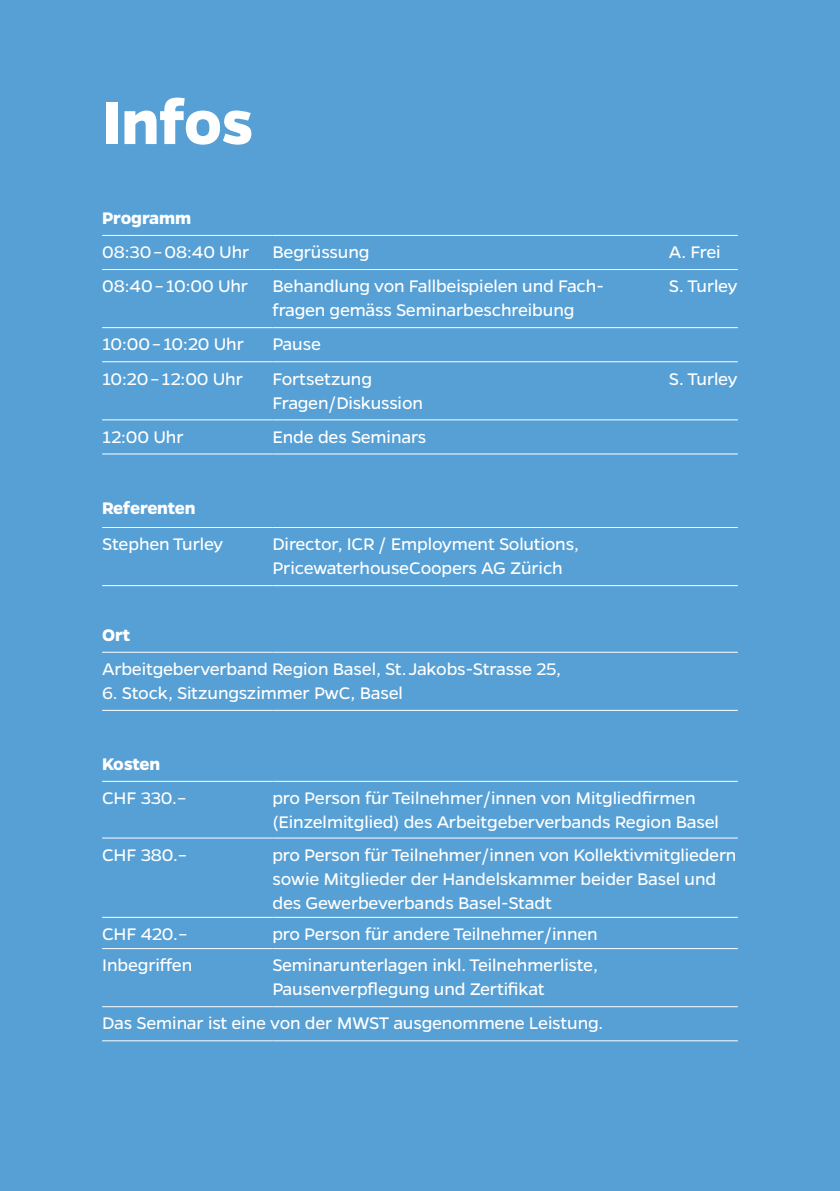
<style>
.page{position:relative;width:840px;height:1191px;background:#fff}
.page>*{position:absolute;margin:0;border:0;box-sizing:border-box;transform-origin:0 0}
.t1{font:700 68px "Gentona";letter-spacing:-.01em;color:#fff}
.t2{font:19px/24px "Gentona";letter-spacing:-.01em;color:#fff}
.t3{font:700 19px "Gentona";letter-spacing:-.01em;color:#fff}
</style>
<div class="page">
<div style="left:0;top:0;width:839px;height:1191px;background:#56a0d5"></div>
<hr style="left:102px;top:361px;width:170px;height:1px;background:#fff">
<hr style="left:272px;top:361px;width:465px;height:1px;background:#fff">
<hr style="left:102px;top:327px;width:170px;height:1px;background:#fff">
<hr style="left:272px;top:327px;width:465px;height:1px;background:#fff">
<hr style="left:102px;top:235px;width:170px;height:1px;background:#fff">
<hr style="left:272px;top:235px;width:465px;height:1px;background:#fff">
<hr style="left:102px;top:269px;width:170px;height:1px;background:#fff">
<hr style="left:272px;top:269px;width:465px;height:1px;background:#fff">
<hr style="left:102px;top:1006px;width:170px;height:1px;background:#fff">
<hr style="left:272px;top:1006px;width:465px;height:1px;background:#fff">
<hr style="left:102px;top:1040px;width:170px;height:1px;background:#fff">
<hr style="left:272px;top:1040px;width:465px;height:1px;background:#fff">
<hr style="left:102px;top:948px;width:170px;height:1px;background:#fff">
<hr style="left:272px;top:948px;width:465px;height:1px;background:#fff">
<hr style="left:102px;top:916px;width:170px;height:1px;background:#fff">
<hr style="left:272px;top:916px;width:465px;height:1px;background:#fff">
<hr style="left:102px;top:781px;width:170px;height:1px;background:#fff">
<hr style="left:272px;top:781px;width:465px;height:1px;background:#fff">
<hr style="left:102px;top:837px;width:170px;height:1px;background:#fff">
<hr style="left:272px;top:837px;width:465px;height:1px;background:#fff">
<hr style="left:102px;top:527px;width:170px;height:1px;background:#fff">
<hr style="left:272px;top:527px;width:465px;height:1px;background:#fff">
<hr style="left:102px;top:585px;width:170px;height:1px;background:#fff">
<hr style="left:272px;top:585px;width:465px;height:1px;background:#fff">
<hr style="left:102px;top:419px;width:170px;height:1px;background:#fff">
<hr style="left:272px;top:419px;width:465px;height:1px;background:#fff">
<hr style="left:102px;top:453px;width:170px;height:1px;background:#fff">
<hr style="left:272px;top:453px;width:465px;height:1px;background:#fff">
<hr style="left:102px;top:652px;width:170px;height:1px;background:#fff">
<hr style="left:272px;top:652px;width:465px;height:1px;background:#fff">
<hr style="left:102px;top:710px;width:170px;height:1px;background:#fff">
<hr style="left:272px;top:710px;width:465px;height:1px;background:#fff">
<h1 class="t1" style="left:102px;top:83px;width:153px">Infos</h1>
<p class="t3" style="left:102px;top:207px;width:90px">Programm</p>
<p class="t2" style="left:102px;top:240px;width:268px">08:30 – 08:40 Uhr Begrüssung</p>
<p class="t2" style="left:668px;top:240px;width:53px">A. Frei</p>
<p class="t2" style="left:102px;top:274px;width:147px">08:40 – 10:00 Uhr</p>
<p class="t2" style="left:272px;top:274px;width:333px">Behandlung von Fallbeispielen und Fach-</p>
<p class="t2" style="left:668px;top:274px;width:70px">S. Turley</p>
<p class="t2" style="left:272px;top:298px;width:303px">fragen gemäss Seminarbeschreibung</p>
<p class="t2" style="left:102px;top:332px;width:143px">10:00 – 10:20 Uhr</p>
<p class="t2" style="left:272px;top:332px;width:50px">Pause</p>
<p class="t2" style="left:102px;top:366px;width:142px">10:20 – 12:00 Uhr</p>
<p class="t2" style="left:272px;top:366px;width:101px">Fortsetzung</p>
<p class="t2" style="left:668px;top:366px;width:70px">S. Turley</p>
<p class="t2" style="left:272px;top:390px;width:152px">Fragen/Diskussion</p>
<p class="t2" style="left:102px;top:424px;width:83px">12:00 Uhr</p>
<p class="t2" style="left:272px;top:424px;width:155px">Ende des Seminars</p>
<p class="t3" style="left:102px;top:496px;width:95px">Referenten</p>
<p class="t2" style="left:102px;top:532px;width:123px">Stephen Turley</p>
<p class="t2" style="left:272px;top:532px;width:308px">Director, ICR / Employment Solutions,<br>PricewaterhouseCoopers AG Zürich</p>
<p class="t3" style="left:102px;top:624px;width:30px">Ort</p>
<p class="t2" style="left:102px;top:657px;width:460px">Arbeitgeberverband Region Basel, St. Jakobs-Strasse 25,</p>
<p class="t2" style="left:102px;top:681px;width:302px">6. Stock, Sitzungszimmer PwC, Basel</p>
<p class="t3" style="left:102px;top:753px;width:59px">Kosten</p>
<p class="t2" style="left:102px;top:786px;width:86px">CHF 330.–</p>
<p class="t2" style="left:272px;top:786px;width:448px">pro Person für Teilnehmer/innen von Mitgliedfirmen (Einzelmitglied) des Arbeitgeberverbands Region Basel</p>
<p class="t2" style="left:102px;top:842px;width:87px">CHF 380.–</p>
<p class="t2" style="left:272px;top:842px;width:465px">pro Person für Teilnehmer/innen von Kollektivmitgliedern sowie Mitglieder der Handelskammer beider Basel und des Gewerbeverbands Basel-Stadt</p>
<p class="t2" style="left:102px;top:922px;width:87px">CHF 420.–</p>
<p class="t2" style="left:272px;top:922px;width:327px">pro Person für andere Teilnehmer/innen</p>
<p class="t2" style="left:102px;top:953px;width:92px">Inbegriffen</p>
<p class="t2" style="left:272px;top:953px;width:327px">Seminarunterlagen inkl. Teilnehmerliste,<br>Pausenverpflegung und Zertifikat</p>
<p class="t2" style="left:102px;top:1011px;width:502px">Das Seminar ist eine von der MWST ausgenommene Leistung.</p>
</div>
